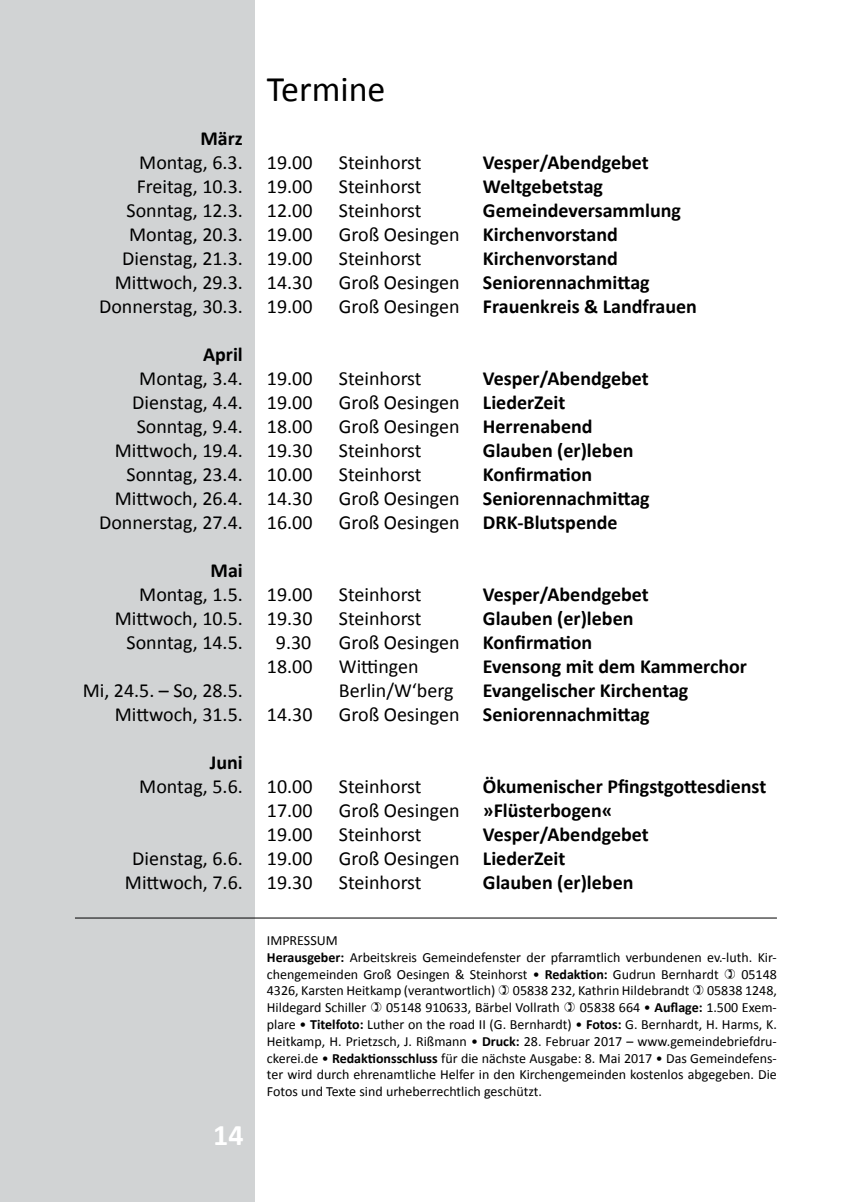
<style>
.page{position:relative;width:845px;height:1202px;background:#fff}
.page>*{position:absolute;margin:0;border:0;box-sizing:border-box;transform-origin:0 0}
.t1{font:36px "Calibri";color:#000}
.t2{font:700 30px "Calibri";color:#fff}
.t3{font:20px/24px "Calibri";color:#000;text-align:right}
.t4{font:700 20px "Calibri";color:#000}
.t5{font:14px/16.8px "Calibri";color:#000}
.s1{font-weight:400}
.s2{font-weight:700}
</style>
<div class="page">
<div style="left:0;top:0;width:255px;height:1202px;background:#d1d3d4"></div>
<hr style="left:75px;top:917px;width:702px;height:1px;background:#000">
<p class="t4" style="left:200px;top:126px;width:44px">März</p>
<p class="t3" style="left:99px;top:151px;width:145px">Montag, 6.3.<br>Freitag, 10.3.<br>Sonntag, 12.3.<br>Montag, 20.3.<br>Dienstag, 21.3.<br>Mittwoch, 29.3.<br>Donnerstag, 30.3.</p>
<p class="t4" style="left:203px;top:342px;width:41px">April</p>
<p class="t3" style="left:99px;top:367px;width:145px">Montag, 3.4.<br>Dienstag, 4.4.<br>Sonntag, 9.4.<br>Mittwoch, 19.4.<br>Sonntag, 23.4.<br>Mittwoch, 26.4.<br>Donnerstag, 27.4.</p>
<p class="t4" style="left:211px;top:558px;width:34px">Mai</p>
<p class="t3" style="left:115px;top:583px;width:130px">Montag, 1.5.<br>Mittwoch, 10.5.<br>Sonntag, 14.5.</p>
<p class="t3" style="left:83px;top:679px;width:162px">Mi, 24.5. – So, 28.5.<br>Mittwoch, 31.5.</p>
<p class="t4" style="left:210px;top:750px;width:35px">Juni</p>
<p class="t3" style="left:139px;top:775px;width:105px">Montag, 5.6.</p>
<p class="t3" style="left:125px;top:847px;width:119px;text-align:center">Dienstag, 6.6.<br>Mittwoch, 7.6.</p>
<h2 class="t2" style="left:213px;top:1116px;width:32px">14</h2>
<h1 class="t1" style="left:267px;top:66px;width:120px">Termine</h1>
<p class="t3" style="left:267px;top:151px;width:47px">19.00</p>
<p class="t3" style="left:339px;top:151px;width:84px">Steinhorst</p>
<p class="t4" style="left:483px;top:150px;width:167px">Vesper/Abendgebet</p>
<p class="t3" style="left:267px;top:175px;width:47px">19.00</p>
<p class="t3" style="left:339px;top:175px;width:84px">Steinhorst</p>
<p class="t4" style="left:483px;top:174px;width:122px">Weltgebetstag</p>
<p class="t3" style="left:267px;top:199px;width:47px">12.00</p>
<p class="t3" style="left:339px;top:199px;width:84px">Steinhorst</p>
<p class="t4" style="left:483px;top:198px;width:199px">Gemeindeversammlung</p>
<p class="t3" style="left:267px;top:223px;width:47px">19.00</p>
<p class="t4" style="left:339px;top:222px;width:281px"><span class="s1">Groß Oesingen</span> Kirchenvorstand</p>
<p class="t3" style="left:267px;top:247px;width:47px">19.00</p>
<p class="t3" style="left:339px;top:247px;width:84px">Steinhorst</p>
<p class="t4" style="left:483px;top:246px;width:137px">Kirchenvorstand</p>
<p class="t3" style="left:267px;top:271px;width:47px">14.30</p>
<p class="t4" style="left:339px;top:270px;width:312px"><span class="s1">Groß Oesingen</span> Seniorennachmittag</p>
<p class="t3" style="left:267px;top:295px;width:47px">19.00</p>
<p class="t4" style="left:339px;top:294px;width:360px"><span class="s1">Groß Oesingen</span> Frauenkreis &amp; Landfrauen</p>
<p class="t3" style="left:267px;top:367px;width:47px">19.00</p>
<p class="t3" style="left:339px;top:367px;width:84px">Steinhorst</p>
<p class="t4" style="left:483px;top:366px;width:167px">Vesper/Abendgebet</p>
<p class="t3" style="left:267px;top:391px;width:47px">19.00</p>
<p class="t3" style="left:339px;top:391px;width:228px">Groß Oesingen <span class="s2">LiederZeit</span></p>
<p class="t3" style="left:267px;top:415px;width:47px">18.00</p>
<p class="t3" style="left:339px;top:415px;width:255px">Groß Oesingen <span class="s2">Herrenabend</span></p>
<p class="t3" style="left:267px;top:439px;width:47px">19.30</p>
<p class="t3" style="left:339px;top:439px;width:84px">Steinhorst</p>
<p class="t4" style="left:483px;top:438px;width:152px">Glauben (er)leben</p>
<p class="t3" style="left:267px;top:463px;width:47px">10.00</p>
<p class="t3" style="left:339px;top:463px;width:84px">Steinhorst</p>
<p class="t4" style="left:483px;top:462px;width:111px">Konfirmation</p>
<p class="t3" style="left:267px;top:487px;width:47px">14.30</p>
<p class="t4" style="left:339px;top:486px;width:312px"><span class="s1">Groß Oesingen</span> Seniorennachmittag</p>
<p class="t3" style="left:267px;top:511px;width:47px">16.00</p>
<p class="t4" style="left:339px;top:510px;width:280px"><span class="s1">Groß Oesingen</span> DRK-Blutspende</p>
<p class="t3" style="left:267px;top:583px;width:47px">19.00</p>
<p class="t3" style="left:339px;top:583px;width:84px">Steinhorst</p>
<p class="t4" style="left:483px;top:582px;width:167px">Vesper/Abendgebet</p>
<p class="t3" style="left:267px;top:607px;width:47px">19.30</p>
<p class="t3" style="left:339px;top:607px;width:84px">Steinhorst</p>
<p class="t4" style="left:483px;top:606px;width:152px">Glauben (er)leben</p>
<p class="t3" style="left:276px;top:631px;width:37px">9.30</p>
<p class="t3" style="left:339px;top:631px;width:255px">Groß Oesingen <span class="s2">Konfirmation</span></p>
<p class="t3" style="left:267px;top:655px;width:47px">18.00</p>
<p class="t3" style="left:339px;top:655px;width:81px">Wittingen</p>
<p class="t4" style="left:483px;top:654px;width:265px">Evensong mit dem Kammerchor</p>
<p class="t3" style="left:339px;top:679px;width:116px">Berlin/W‘berg</p>
<p class="t4" style="left:483px;top:678px;width:207px">Evangelischer Kirchentag</p>
<p class="t3" style="left:267px;top:703px;width:47px">14.30</p>
<p class="t4" style="left:339px;top:702px;width:312px"><span class="s1">Groß Oesingen</span> Seniorennachmittag</p>
<p class="t3" style="left:267px;top:775px;width:47px">10.00</p>
<p class="t3" style="left:339px;top:775px;width:84px">Steinhorst</p>
<p class="t4" style="left:483px;top:774px;width:285px">Ökumenischer Pfingstgottesdienst</p>
<p class="t3" style="left:267px;top:799px;width:47px">17.00</p>
<p class="t4" style="left:339px;top:798px;width:275px"><span class="s1">Groß Oesingen</span> »Flüsterbogen«</p>
<p class="t3" style="left:267px;top:823px;width:47px">19.00</p>
<p class="t3" style="left:339px;top:823px;width:84px">Steinhorst</p>
<p class="t4" style="left:483px;top:822px;width:167px">Vesper/Abendgebet</p>
<p class="t3" style="left:267px;top:847px;width:47px">19.00</p>
<p class="t3" style="left:339px;top:847px;width:228px">Groß Oesingen <span class="s2">LiederZeit</span></p>
<p class="t3" style="left:267px;top:871px;width:47px">19.30</p>
<p class="t3" style="left:339px;top:871px;width:84px">Steinhorst</p>
<p class="t4" style="left:483px;top:870px;width:152px">Glauben (er)leben</p>
<p class="t5" style="left:267px;top:932px;width:511px">IMPRESSUM<br><span class="s2">Herausgeber:</span> Arbeitskreis Gemeindefenster der pfarramtlich verbundenen ev.-luth. Kir&shy;chengemeinden Groß Oesingen &amp; Steinhorst • <span class="s2">Redaktion:</span> Gudrun Bernhardt</p>
<p class="t5" style="left:741px;top:966px;width:37px">05148</p>
<p class="t5" style="left:267px;top:982px;width:230px">4326, Karsten Heitkamp (verantwortlich)</p>
<p class="t5" style="left:513px;top:982px;width:178px">05838 232, Kathrin Hildebrandt</p>
<p class="t5" style="left:707px;top:982px;width:71px">05838 1248,</p>
<p class="t5" style="left:267px;top:999px;width:101px">Hildegard Schiller</p>
<p class="t5" style="left:386px;top:999px;width:175px">05148 910633, Bärbel Vollrath</p>
<p class="t5" style="left:267px;top:999px;width:511px;text-align:justify;text-indent:313px">05838 664 • <span class="s2">Auflage:</span> 1.500 Exem&shy;plare • <span class="s2">Titelfoto:</span> Luther on the road II (G. Bernhardt) • <span class="s2">Fotos:</span> G. Bernhardt, H. Harms, K.<br>Heitkamp, H. Prietzsch, J. Rißmann • <span class="s2">Druck:</span> 28. Februar 2017 – www.gemeindebriefdru&shy;ckerei.de • <span class="s2">Redaktionsschluss</span> für die nächste Ausgabe: 8. Mai 2017 • Das Gemeindefens&shy;ter wird durch ehrenamtliche Helfer in den Kirchengemeinden kostenlos abgegeben. Die Fotos und Texte sind urheberrechtlich geschützt.</p>
</div>
